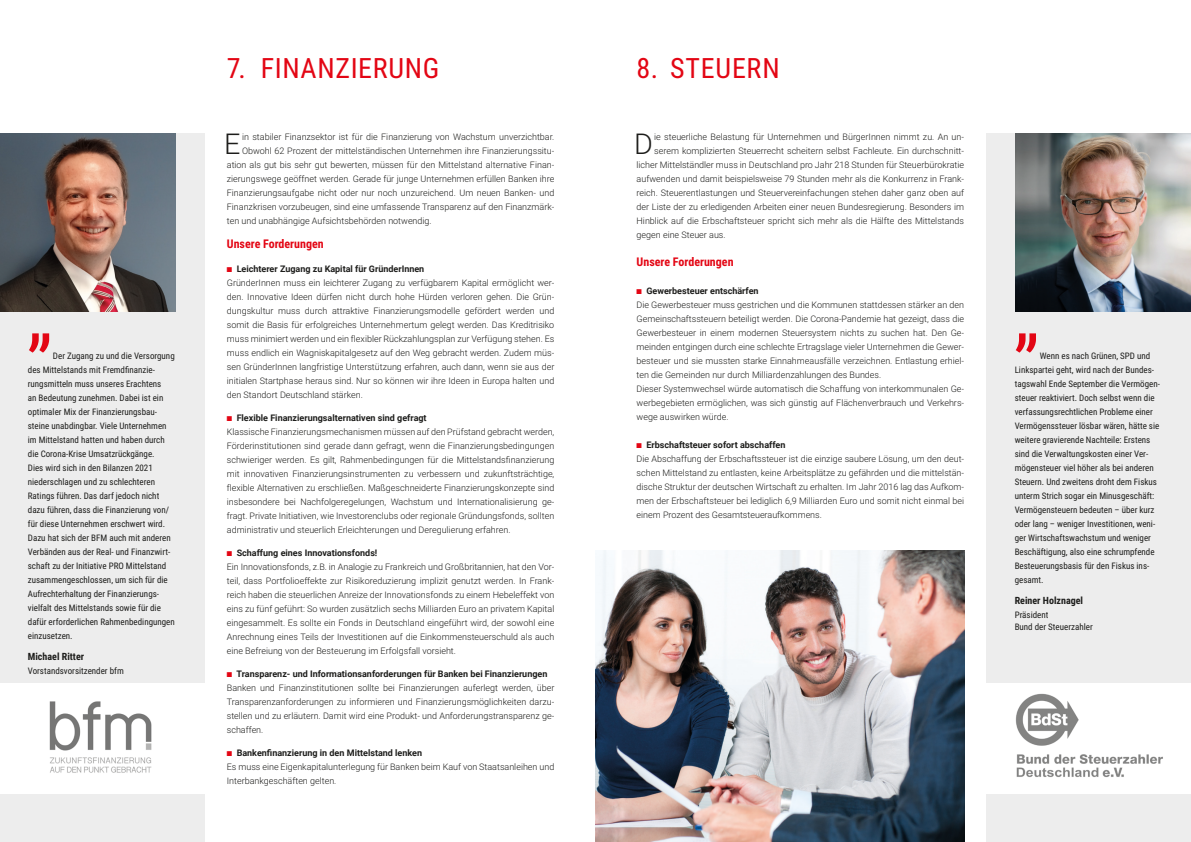
<style>
.page{position:relative;width:1191px;height:842px;background:#fff}
.page>*{position:absolute;margin:0;border:0;box-sizing:border-box;transform-origin:0 0}
.t1{font:72px "Roboto";color:#e30614}
.t2{font:300 28.7px "Roboto";color:#1d1d1b}
.t3{font:28px "Roboto Condensed";letter-spacing:.025em;color:#e30614}
.t4{font:700 12px "Roboto Condensed";color:#e30614}
.t5{font:700 10px "Roboto Condensed";color:#1d1d1b}
.t6{font:300 9px/14px "Roboto";color:#1d1d1b;text-align:justify}
.t7{font:9px/14px "Roboto Condensed";color:#1d1d1b}
.t8{font:700 9px "Roboto";color:#1d1d1b}
.s1{color:#e30614}
</style>
<div class="page">
<div style="left:0;top:133px;width:204px;height:709px;background:#ededed"></div>
<img style="left:0;top:133px;width:176px;height:178px">
<div style="left:0;top:683px;width:204px;height:111px;background:#fff"></div>
<img style="left:49px;top:701px;width:103px;height:72px">
<div style="left:986px;top:133px;width:205px;height:709px;background:#ededed"></div>
<img style="left:1015px;top:133px;width:176px;height:178px">
<div style="left:986px;top:683px;width:205px;height:111px;background:#fff"></div>
<img style="left:1015px;top:693px;width:148px;height:84px">
<img style="left:595px;top:551px;width:369px;height:291px">
<p class="t1" style="left:28px;top:266px;width:26px">„</p>
<p class="t7" style="left:28px;top:348px;width:148px;text-indent:25px">Der Zugang zu und die Versorgung des Mittelstands mit Fremdfinanzie&shy;rungsmitteln muss unseres Erachtens<br>an Bedeutung zunehmen. Dabei ist ein optimaler Mix der Finanzierungsbau&shy;steine unabdingbar. Viele Unternehmen im Mittelstand hatten und haben durch die Corona-Krise Umsatzrückgänge.<br>Dies wird sich in den Bilanzen 2021 niederschlagen und zu schlechteren Ratings führen. Das darf jedoch nicht dazu führen, dass die Finanzierung von/ für diese Unternehmen erschwert wird.<br>Dazu hat sich der BFM auch mit anderen Verbänden aus der Real- und Finanzwirt&shy;schaft zu der Initiative PRO Mittelstand zusammengeschlossen, um sich für die Aufrechterhaltung der Finanzierungs&shy;vielfalt des Mittelstands sowie für die dafür erforderlichen Rahmenbedingungen einzusetzen.</p>
<p class="t5" style="left:28px;top:649px;width:58px">Michael Ritter</p>
<p class="t7" style="left:28px;top:663px;width:97px">Vorstandsvorsitzender bfm</p>
<p class="t3" style="left:227px;top:48px;width:214px">7. FINANZIERUNG</p>
<p class="t3" style="left:636px;top:49px;width:145px">8. STEUERN</p>
<p class="t2" style="left:224px;top:124px;width:18px">E</p>
<p class="t6" style="left:242px;top:129px;width:314px">in stabiler Finanzsektor ist für die Finanzierung von Wachstum unverzichtbar.</p>
<p class="t6" style="left:242px;top:143px;width:314px">Obwohl 62 Prozent der mittelständischen Unternehmen ihre Finanzierungssitu-</p>
<p class="t6" style="left:227px;top:157px;width:329px">ation als gut bis sehr gut bewerten, müssen für den Mittelstand alternative Finan-</p>
<p class="t6" style="left:227px;top:171px;width:329px">zierungswege geöffnet werden. Gerade für junge Unternehmen erfüllen Banken ihre</p>
<p class="t6" style="left:227px;top:185px;width:329px">Finanzierungsaufgabe nicht oder nur noch unzureichend. Um neuen Banken- und</p>
<p class="t6" style="left:227px;top:199px;width:329px">Finanzkrisen vorzubeugen, sind eine umfassende Transparenz auf den Finanzmärk-</p>
<p class="t6" style="left:227px;top:213px;width:206px">ten und unabhängige Aufsichtsbehörden notwendig.</p>
<p class="t4" style="left:227px;top:235px;width:98px">Unsere Forderungen</p>
<p class="t8" style="left:227px;top:262px;width:199px"><span class="s1">■</span> Leichterer Zugang zu Kapital für GründerInnen</p>
<p class="t6" style="left:227px;top:275px;width:329px">GründerInnen muss ein leichterer Zugang zu verfügbarem Kapital ermöglicht wer&shy;den. Innovative Ideen dürfen nicht durch hohe Hürden verloren gehen. Die Grün&shy;dungskultur muss durch attraktive Finanzierungsmodelle gefördert werden und somit die Basis für erfolgreiches Unternehmertum gelegt werden. Das Kreditrisiko muss minimiert werden und ein flexibler Rückzahlungsplan zur Verfügung stehen. Es muss endlich ein Wagniskapitalgesetz auf den Weg gebracht werden. Zudem müs&shy;sen GründerInnen langfristige Unterstützung erfahren, auch dann, wenn sie aus der initialen Startphase heraus sind. Nur so können wir ihre Ideen in Europa halten und den Standort Deutschland stärken.</p>
<p class="t8" style="left:227px;top:411px;width:201px"><span class="s1">■</span> Flexible Finanzierungsalternativen sind gefragt</p>
<p class="t6" style="left:227px;top:424px;width:329px">Klassische Finanzierungsmechanismen müssen auf den Prüfstand gebracht werden, Förderinstitutionen sind gerade dann gefragt, wenn die Finanzierungsbedingungen schwieriger werden. Es gilt, Rahmenbedingungen für die Mittelstandsfinanzierung mit innovativen Finanzierungsinstrumenten zu verbessern und zukunftsträchtige, flexible Alternativen zu erschließen. Maßgeschneiderte Finanzierungskonzepte sind insbesondere bei Nachfolgeregelungen, Wachstum und Internationalisierung ge&shy;fragt. Private Initiativen, wie Investorenclubs oder regionale Gründungsfonds, sollten administrativ und steuerlich Erleichterungen und Deregulierung erfahren.</p>
<p class="t8" style="left:227px;top:546px;width:152px"><span class="s1">■</span> Schaffung eines Innovationsfonds!</p>
<p class="t6" style="left:227px;top:559px;width:329px">Ein Innovationsfonds, z.B. in Analogie zu Frankreich und Großbritannien, hat den Vor&shy;teil, dass Portfolioeffekte zur Risikoreduzierung implizit genutzt werden. In Frank&shy;reich haben die steuerlichen Anreize der Innovationsfonds zu einem Hebeleffekt von eins zu fünf geführt: So wurden zusätzlich sechs Milliarden Euro an privatem Kapital eingesammelt. Es sollte ein Fonds in Deutschland eingeführt wird, der sowohl eine Anrechnung eines Teils der Investitionen auf die Einkommensteuerschuld als auch eine Befreiung von der Besteuerung im Erfolgsfall vorsieht.</p>
<p class="t8" style="left:227px;top:667px;width:322px"><span class="s1">■</span> Transparenz- und Informationsanforderungen für Banken bei Finanzierungen</p>
<p class="t6" style="left:227px;top:680px;width:329px">Banken und Finanzinstitutionen sollte bei Finanzierungen auferlegt werden, über Transparenzanforderungen zu informieren und Finanzierungsmöglichkeiten darzu&shy;stellen und zu erläutern. Damit wird eine Produkt- und Anforderungstransparenz ge&shy;schaffen.</p>
<p class="t8" style="left:227px;top:746px;width:197px"><span class="s1">■</span> Bankenfinanzierung in den Mittelstand lenken</p>
<p class="t6" style="left:227px;top:759px;width:329px">Es muss eine Eigenkapitalunterlegung für Banken beim Kauf von Staatsanleihen und<br>Interbankgeschäften gelten.</p>
<p class="t2" style="left:634px;top:124px;width:20px">D</p>
<p class="t6" style="left:654px;top:129px;width:311px">ie steuerliche Belastung für Unternehmen und BürgerInnen nimmt zu. An un-</p>
<p class="t6" style="left:654px;top:143px;width:311px">serem komplizierten Steuerrecht scheitern selbst Fachleute. Ein durchschnitt-</p>
<p class="t6" style="left:636px;top:157px;width:329px">licher Mittelständler muss in Deutschland pro Jahr 218 Stunden für Steuerbürokratie</p>
<p class="t6" style="left:636px;top:171px;width:329px">aufwenden und damit beispielsweise 79 Stunden mehr als die Konkurrenz in Frank-</p>
<p class="t6" style="left:636px;top:185px;width:329px">reich. Steuerentlastungen und Steuervereinfachungen stehen daher ganz oben auf</p>
<p class="t6" style="left:636px;top:199px;width:329px">der Liste der zu erledigenden Arbeiten einer neuen Bundesregierung. Besonders im</p>
<p class="t6" style="left:636px;top:213px;width:329px">Hinblick auf die Erbschaftsteuer spricht sich mehr als die Hälfte des Mittelstands</p>
<p class="t6" style="left:636px;top:227px;width:91px">gegen eine Steuer aus.</p>
<p class="t4" style="left:636px;top:253px;width:98px">Unsere Forderungen</p>
<p class="t8" style="left:636px;top:284px;width:123px"><span class="s1">■</span> Gewerbesteuer entschärfen</p>
<p class="t6" style="left:636px;top:297px;width:329px">Die Gewerbesteuer muss gestrichen und die Kommunen stattdessen stärker an den Gemeinschaftssteuern beteiligt werden. Die Corona-Pandemie hat gezeigt, dass die Gewerbesteuer in einem modernen Steuersystem nichts zu suchen hat. Den Ge&shy;meinden entgingen durch eine schlechte Ertragslage vieler Unternehmen die Gewer&shy;besteuer und sie mussten starke Einnahmeausfälle verzeichnen. Entlastung erhiel&shy;ten die Gemeinden nur durch Milliardenzahlungen des Bundes.</p>
<p class="t6" style="left:636px;top:381px;width:329px">Dieser Systemwechsel würde automatisch die Schaffung von interkommunalen Ge&shy;werbegebieten ermöglichen, was sich günstig auf Flächenverbrauch und Verkehrs&shy;wege auswirken würde.</p>
<p class="t8" style="left:636px;top:438px;width:150px"><span class="s1">■</span> Erbschaftsteuer sofort abschaffen</p>
<p class="t6" style="left:636px;top:451px;width:329px">Die Abschaffung der Erbschaftssteuer ist die einzige saubere Lösung, um den deut&shy;schen Mittelstand zu entlasten, keine Arbeitsplätze zu gefährden und die mittelstän&shy;dische Struktur der deutschen Wirtschaft zu erhalten. Im Jahr 2016 lag das Aufkom&shy;men der Erbschaftsteuer bei lediglich 6,9 Milliarden Euro und somit nicht einmal bei einem Prozent des Gesamtsteueraufkommens.</p>
<p class="t1" style="left:1014px;top:266px;width:26px">„</p>
<p class="t7" style="left:1014px;top:348px;width:147px;text-indent:25px">Wenn es nach Grünen, SPD und Linkspartei geht, wird nach der Bundes&shy;tagswahl Ende September die Vermögen&shy;steuer reaktiviert. Doch selbst wenn die verfassungsrechtlichen Probleme einer Vermögenssteuer lösbar wären, hätte sie weitere gravierende Nachteile: Erstens sind die Verwaltungskosten einer Ver&shy;mögensteuer viel höher als bei anderen Steuern. Und zweitens droht dem Fiskus unterm Strich sogar ein Minusgeschäft:<br>Vermögensteuern bedeuten – über kurz oder lang – weniger Investitionen, weni&shy;ger Wirtschaftswachstum und weniger Beschäftigung, also eine schrumpfende Besteuerungsbasis für den Fiskus ins&shy;gesamt.</p>
<p class="t5" style="left:1014px;top:593px;width:70px">Reiner Holznagel</p>
<p class="t7" style="left:1014px;top:607px;width:35px">Präsident</p>
<p class="t7" style="left:1014px;top:619px;width:80px">Bund der Steuerzahler</p>
</div>
